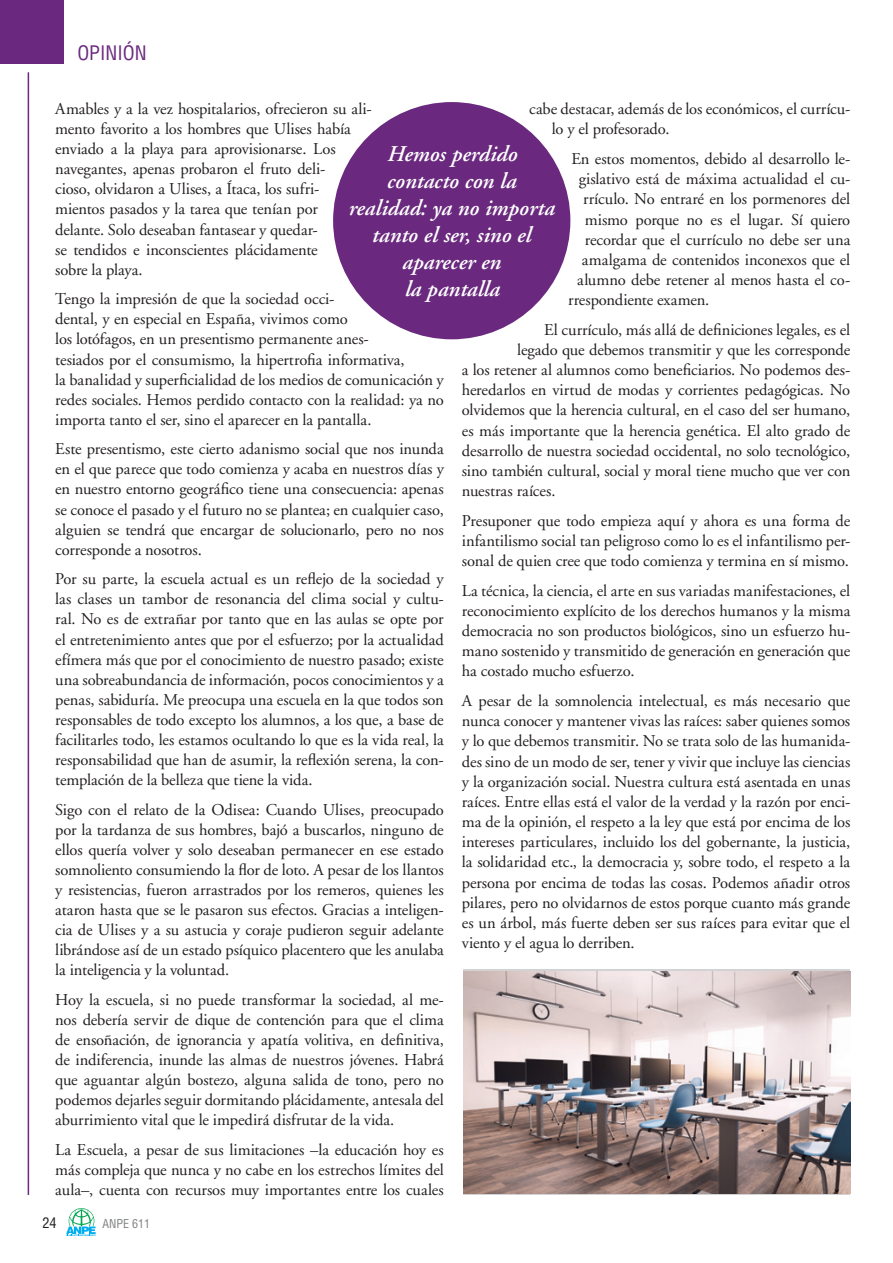
<style>
.page{position:relative;width:893px;height:1263px;background:#fff}
.page>*{position:absolute;margin:0;border:0;box-sizing:border-box;transform-origin:0 0}
.t1{font:italic 600 22.5px/27px "Adobe Garamond";color:#fff;text-align:center}
.t2{font:condensed 19.5px "Helvetica";color:#6a297e}
.t3{font:16.5px/20.1px "Adobe Garamond";letter-spacing:-.005em;color:#231f20;text-align:justify}
.t4{font:condensed 14.25px "Helvetica";color:#231f20}
.t5{font:condensed 12px "Helvetica";color:#808285}
</style>
<div class="page">
<div style="left:0;top:0;width:64px;height:64px;background:#6a297e"></div>
<hr style="left:28px;top:72px;width:1px;height:1123px;background:#6a297e">
<svg style="left:66px;top:1208px;width:30px;height:28px"></svg>
<img style="left:463px;top:971px;width:387px;height:222px">
<div style="left:333px;top:102px;width:237px;height:237px;background:#6a297e;border-radius:50%"></div>
<p class="t2" style="left:77px;top:40px;width:71px">OPINIÓN</p>
<p class="t3" style="left:55px;top:99px;width:318px;text-align:left">Amables y a la vez hospitalarios, ofrecieron su ali&shy;mento favorito a los hombres que Ulises había enviado a la playa para aprovisionarse. Los navegantes, apenas probaron el fruto deli-<br>cioso, olvidaron a Ulises, a Ítaca, los sufri&shy;mientos pasados y la tarea que tenían por<br>delante. Solo deseaban fantasear y quedar-<br>se tendidos e inconscientes plácidamente<br>sobre la playa.</p>
<p class="t3" style="left:55px;top:289px;width:390px;text-align:left">Tengo la impresión de que la sociedad occi-<br>dental, y en especial en España, vivimos como<br>los lotófagos, en un presentismo permanente anes-<br>tesiados por el consumismo, la hipertrofia informativa,<br>la banalidad y superficialidad de los medios de comunicación y redes sociales. Hemos perdido contacto con la realidad: ya no importa tanto el ser, sino el aparecer en la pantalla.</p>
<p class="t3" style="left:55px;top:439px;width:390px">Este presentismo, este cierto adanismo social que nos inunda en el que parece que todo comienza y acaba en nuestros días y en nuestro entorno geográfico tiene una consecuencia: apenas se conoce el pasado y el futuro no se plantea; en cualquier caso, alguien se tendrá que encargar de solucionarlo, pero no nos corresponde a nosotros.</p>
<p class="t3" style="left:55px;top:569px;width:390px">Por su parte, la escuela actual es un reflejo de la sociedad y las clases un tambor de resonancia del clima social y cultu&shy;ral. No es de extrañar por tanto que en las aulas se opte por el entretenimiento antes que por el esfuerzo; por la actualidad efímera más que por el conocimiento de nuestro pasado; existe una sobreabundancia de información, pocos conocimientos y a penas, sabiduría. Me preocupa una escuela en la que todos son responsables de todo excepto los alumnos, a los que, a base de facilitarles todo, les estamos ocultando lo que es la vida real, la responsabilidad que han de asumir, la reflexión serena, la con&shy;templación de la belleza que tiene la vida.</p>
<p class="t3" style="left:55px;top:800px;width:390px">Sigo con el relato de la Odisea: Cuando Ulises, preocupado por la tardanza de sus hombres, bajó a buscarlos, ninguno de ellos quería volver y solo deseaban permanecer en ese estado somnoliento consumiendo la flor de loto. A pesar de los llantos y resistencias, fueron arrastrados por los remeros, quienes les ataron hasta que se le pasaron sus efectos. Gracias a inteligen&shy;cia de Ulises y a su astucia y coraje pudieron seguir adelante librándose así de un estado psíquico placentero que les anulaba la inteligencia y la voluntad.</p>
<p class="t3" style="left:55px;top:990px;width:390px">Hoy la escuela, si no puede transformar la sociedad, al me&shy;nos debería servir de dique de contención para que el clima de ensoñación, de ignorancia y apatía volitiva, en definitiva, de indiferencia, inunde las almas de nuestros jóvenes. Habrá que aguantar algún bostezo, alguna salida de tono, pero no podemos dejarles seguir dormitando plácidamente, antesala del aburrimiento vital que le impedirá disfrutar de la vida.</p>
<p class="t3" style="left:55px;top:1140px;width:390px">La Escuela, a pesar de sus limitaciones –la educación hoy es más compleja que nunca y no cabe en los estrechos límites del aula–, cuenta con recursos muy importantes entre los cuales</p>
<p class="t3" style="left:552px;top:99px;width:300px;text-indent:-23px">cabe destacar, además de los económicos, el currícu&shy;lo y el profesorado.</p>
<p class="t3" style="left:571px;top:149px;width:280px">En estos momentos, debido al desarrollo le-</p>
<p class="t3" style="left:579px;top:169px;width:273px">gislativo está de máxima actualidad el cu-</p>
<p class="t3" style="left:583px;top:190px;width:268px">rrículo. No entraré en los pormenores del</p>
<p class="t3" style="left:585px;top:210px;width:267px">mismo porque no es el lugar. Sí quiero</p>
<p class="t3" style="left:585px;top:230px;width:267px">recordar que el currículo no debe ser una</p>
<p class="t3" style="left:582px;top:250px;width:270px">amalgama de contenidos inconexos que el</p>
<p class="t3" style="left:577px;top:270px;width:274px">alumno debe retener al menos hasta el co-</p>
<p class="t3" style="left:568px;top:290px;width:143px">rrespondiente examen.</p>
<p class="t3" style="left:544px;top:320px;width:307px">El currículo, más allá de definiciones legales, es el</p>
<p class="t3" style="left:517px;top:340px;width:335px">legado que debemos transmitir y que les corresponde</p>
<p class="t3" style="left:462px;top:360px;width:390px">a los retener al alumnos como beneficiarios. No podemos des-</p>
<p class="t3" style="left:462px;top:380px;width:390px">heredarlos en virtud de modas y corrientes pedagógicas. No</p>
<p class="t3" style="left:462px;top:401px;width:390px">olvidemos que la herencia cultural, en el caso del ser humano,</p>
<p class="t3" style="left:462px;top:421px;width:390px">es más importante que la herencia genética. El alto grado de</p>
<p class="t3" style="left:462px;top:441px;width:390px">desarrollo de nuestra sociedad occidental, no solo tecnológico,</p>
<p class="t3" style="left:462px;top:461px;width:390px">sino también cultural, social y moral tiene mucho que ver con</p>
<p class="t3" style="left:462px;top:481px;width:95px">nuestras raíces.</p>
<p class="t3" style="left:462px;top:511px;width:390px">Presuponer que todo empieza aquí y ahora es una forma de infantilismo social tan peligroso como lo es el infantilismo per&shy;sonal de quien cree que todo comienza y termina en sí mismo.</p>
<p class="t3" style="left:462px;top:581px;width:390px">La técnica, la ciencia, el arte en sus variadas manifestaciones, el reconocimiento explícito de los derechos humanos y la misma democracia no son productos biológicos, sino un esfuerzo hu&shy;mano sostenido y transmitido de generación en generación que ha costado mucho esfuerzo.</p>
<p class="t3" style="left:462px;top:691px;width:390px">A pesar de la somnolencia intelectual, es más necesario que nunca conocer y mantener vivas las raíces: saber quienes somos y lo que debemos transmitir. No se trata solo de las humanida&shy;des sino de un modo de ser, tener y vivir que incluye las ciencias y la organización social. Nuestra cultura está asentada en unas raíces. Entre ellas está el valor de la verdad y la razón por enci&shy;ma de la opinión, el respeto a la ley que está por encima de los intereses particulares, incluido los del gobernante, la justicia, la solidaridad etc., la democracia y, sobre todo, el respeto a la persona por encima de todas las cosas. Podemos añadir otros pilares, pero no olvidarnos de estos porque cuanto más grande es un árbol, más fuerte deben ser sus raíces para evitar que el viento y el agua lo derriben.</p>
<h1 class="t1" style="left:348px;top:141px;width:208px">Hemos perdido contacto con la realidad: ya no importa tanto el ser, sino el aparecer en<br>la pantalla</h1>
<p class="t4" style="left:43px;top:1214px;width:16px">24</p>
<p class="t5" style="left:102px;top:1216px;width:49px">ANPE 611</p>
</div>
